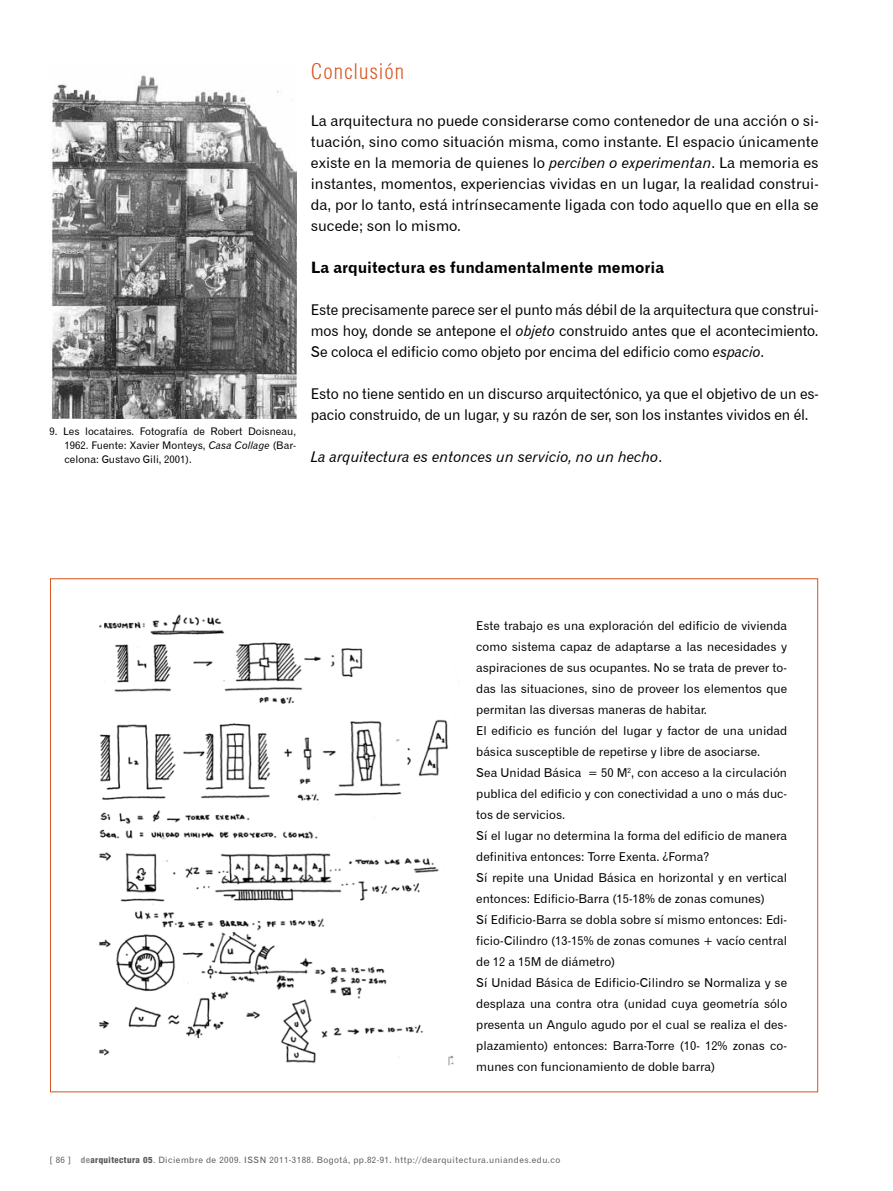
<style>
.page{position:relative;width:893px;height:1191px;background:#fff}
.page>*{position:absolute;margin:0;border:0;box-sizing:border-box;transform-origin:0 0}
.t1{font:300 condensed 21px "Helvetica";letter-spacing:.05em;color:#d9531e}
.t2{font:15.75px "Gothic 720 BT Bold B";color:#000}
.t3{font:14.88px/21px "Gothic 720 BT Roman B";letter-spacing:-.01em;color:#000;text-align:justify}
.t4{font:14.88px "Gothic 720 BT Italic B";color:#000}
.t5{font:12.25px/21px "Gothic 720 BT Roman B";color:#000}
.t6{font:10.5px/14px "Gothic 720 BT Roman B";color:#000;text-align:justify}
.t7{font:8.75px "Gothic 720 BT Roman B";letter-spacing:.05em;color:#58595b}
.s1{font-family:"Gothic 720 BT Italic B"}
.s2{font-family:"Gothic 720 BT Roman B"}
.s3{font-family:"Helvetica 87";font-weight:800;font-stretch:condensed;color:#939598}
.s4{font-family:"Helvetica 87";font-weight:800;font-stretch:condensed}
</style>
<div class="page">
<img style="left:99px;top:614px;width:355px;height:452px">
<img style="left:51px;top:75px;width:245px;height:343px">
<p class="t6" style="left:64px;top:424px;width:233px;text-indent:-15px">9. Les locataires. Fotografía de Robert Doisneau, 1962. Fuente: Xavier Monteys, <span class="s1">Casa Collage</span> (Bar&shy;celona: Gustavo Gili, 2001).</p>
<h1 class="t1" style="left:311px;top:58px;width:95px">Conclusión</h1>
<p class="t3" style="left:311px;top:110px;width:509px">La arquitectura no puede considerarse como contenedor de una acción o si&shy;tuación, sino como situación misma, como instante. El espacio únicamente existe en la memoria de quienes lo <span class="s1">perciben o experimentan</span>. La memoria es instantes, momentos, experiencias vividas en un lugar, la realidad construi&shy;da, por lo tanto, está intrínsecamente ligada con todo aquello que en ella se sucede; son lo mismo.</p>
<p class="t2" style="left:311px;top:258px;width:355px">La arquitectura es fundamentalmente memoria</p>
<p class="t3" style="left:311px;top:299px;width:509px">Este precisamente parece ser el punto más débil de la arquitectura que construi&shy;mos hoy, donde se antepone el <span class="s1">objeto</span> construido antes que el acontecimiento.<br>Se coloca el edificio como objeto por encima del edificio como <span class="s1">espacio</span>.</p>
<p class="t3" style="left:311px;top:383px;width:509px">Esto no tiene sentido en un discurso arquitectónico, ya que el objetivo de un es&shy;pacio construido, de un lugar, y su razón de ser, son los instantes vividos en él.</p>
<p class="t4" style="left:311px;top:448px;width:353px">La arquitectura es entonces un servicio, no un hecho<span class="s2">.</span></p>
<p class="t5" style="left:476px;top:615px;width:312px">Este trabajo es una exploración del edificio de vivienda como sistema capaz de adaptarse a las necesidades y aspiraciones de sus ocupantes. No se trata de prever to&shy;das las situaciones, sino de proveer los elementos que permitan las diversas maneras de habitar.<br>El edificio es función del lugar y factor de una unidad básica susceptible de repetirse y libre de asociarse.<br>Sea Unidad Básica = 50 M<sup>2</sup>, con acceso a la circulación publica del edificio y con conectividad a uno o más duc&shy;tos de servicios.<br>Sí el lugar no determina la forma del edificio de manera definitiva entonces: Torre Exenta. ¿Forma?<br>Sí repite una Unidad Básica en horizontal y en vertical entonces: Edificio-Barra (15-18% de zonas comunes)<br>Sí Edificio-Barra se dobla sobre sí mismo entonces: Edi&shy;ficio-Cilindro (13-15% de zonas comunes + vacío central de 12 a 15M de diámetro)<br>Sí Unidad Básica de Edificio-Cilindro se Normaliza y se desplaza una contra otra (unidad cuya geometría sólo presenta un Angulo agudo por el cual se realiza el des&shy;plazamiento) entonces: Barra-Torre (10- 12% zonas co&shy;munes con funcionamiento de doble barra)</p>
<p class="t7" style="left:50px;top:1154px;width:512px">[ 86 ] <span class="s3">de</span><span class="s4">arquitectura 05</span>. Diciembre de 2009. ISSN 2011-3188. Bogotá, pp.82-91. http://dearquitectura.uniandes.edu.co</p>
</div>
